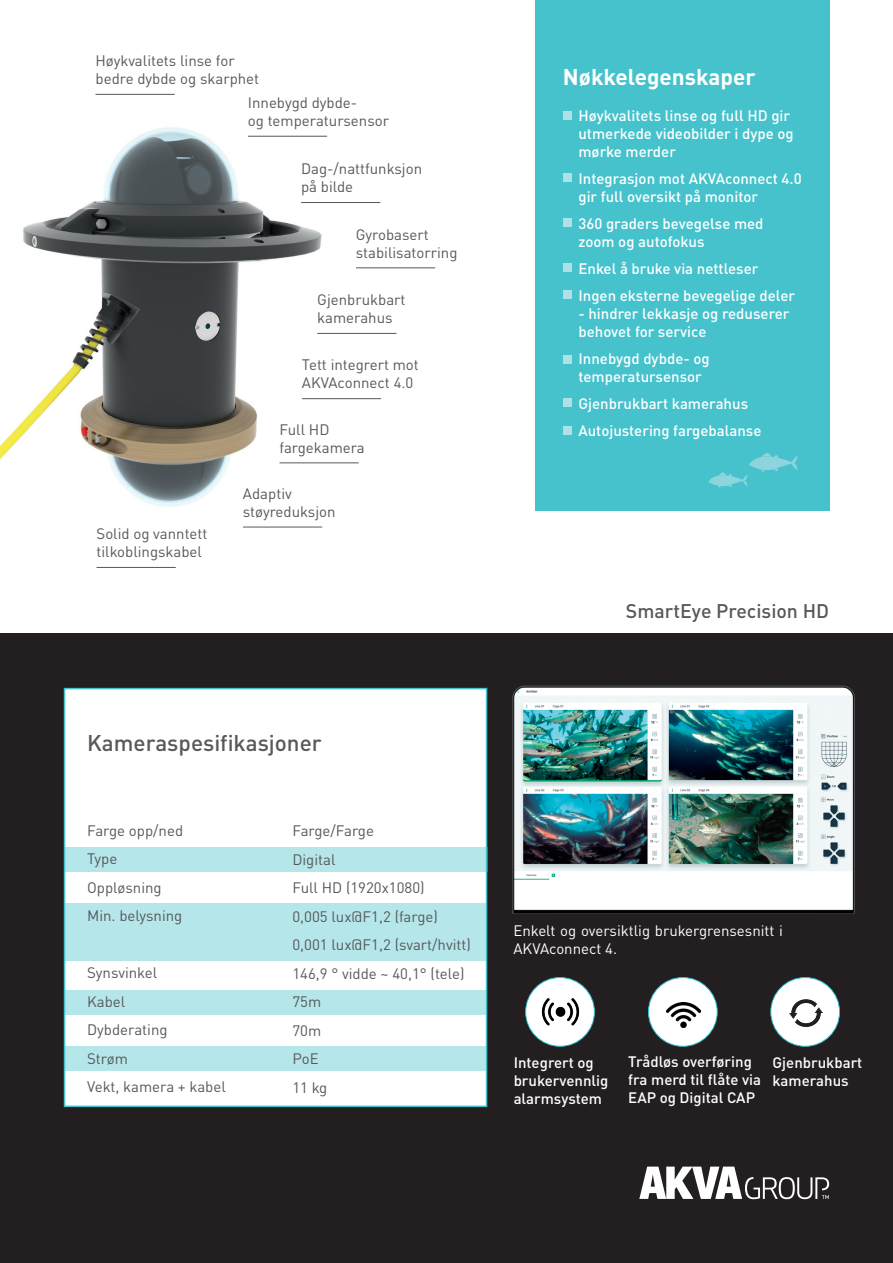
<style>
.page{position:relative;width:893px;height:1263px;background:#fff}
.page>*{position:absolute;margin:0;border:0;box-sizing:border-box;transform-origin:0 0}
.t1{font:500 22.5px "DINOT";color:#57585a}
.t2{font:700 22.5px "DINOT";color:#fff}
.t3{font:500 19.5px "DINOT";color:#57585a}
.t4{font:15px/28.5px "DINOT";color:#57585a}
.t5{font:500 15px/18px "DINOT";color:#fff}
.t6{font:15px/18px "DINOT";color:#fff}
</style>
<div class="page">
<div style="left:0;top:633px;width:893px;height:630px;background:#231f20"></div>
<div style="left:535px;top:0;width:294px;height:510px;background:#45c2cc"></div>
<div style="left:64px;top:688px;width:423px;height:419px;background:#fff;border:2px solid #45c2cc"></div>
<div style="left:65px;top:848px;width:422px;height:24px;background:#b5e6ea"></div>
<div style="left:65px;top:903px;width:422px;height:57px;background:#b5e6ea"></div>
<div style="left:65px;top:990px;width:422px;height:24px;background:#b5e6ea"></div>
<div style="left:65px;top:1047px;width:422px;height:24px;background:#b5e6ea"></div>
<img style="left:0;top:127px;width:421px;height:380px">
<hr style="left:248px;top:136px;width:79px;height:1px;background:#57585a">
<hr style="left:243px;top:527px;width:79px;height:1px;background:#57585a">
<hr style="left:301px;top:202px;width:79px;height:1px;background:#57585a">
<hr style="left:302px;top:398px;width:79px;height:1px;background:#57585a">
<hr style="left:280px;top:462px;width:79px;height:1px;background:#57585a">
<hr style="left:96px;top:94px;width:79px;height:1px;background:#57585a">
<hr style="left:356px;top:267px;width:79px;height:1px;background:#57585a">
<img style="left:366px;top:685px;width:489px;height:300px">
<svg style="left:639px;top:1166px;width:190px;height:33px"></svg>
<hr style="left:317px;top:333px;width:79px;height:1px;background:#57585a">
<div style="left:563px;top:111px;width:8px;height:9px;background:#b0e0e7"></div>
<div style="left:563px;top:173px;width:8px;height:9px;background:#b0e0e7"></div>
<div style="left:563px;top:218px;width:8px;height:9px;background:#b0e0e7"></div>
<div style="left:563px;top:264px;width:8px;height:8px;background:#b0e0e7"></div>
<div style="left:563px;top:290px;width:8px;height:9px;background:#b0e0e7"></div>
<div style="left:563px;top:355px;width:8px;height:9px;background:#b0e0e7"></div>
<svg style="left:708px;top:453px;width:90px;height:35px"></svg>
<hr style="left:97px;top:567px;width:79px;height:1px;background:#57585a">
<div style="left:648px;top:977px;width:69px;height:69px;background:#fff;border-radius:50%"></div>
<img style="left:666px;top:1002px;width:35px;height:25px">
<div style="left:648px;top:977px;width:69px;height:69px;border:1px solid #31c0cc;border-radius:50%"></div>
<div style="left:771px;top:977px;width:68px;height:69px;background:#fff;border-radius:50%"></div>
<img style="left:789px;top:999px;width:33px;height:29px">
<div style="left:770px;top:977px;width:70px;height:69px;border:1px solid #31c0cc;border-radius:50%"></div>
<div style="left:526px;top:977px;width:68px;height:69px;background:#fff;border-radius:50%"></div>
<img style="left:541px;top:998px;width:39px;height:28px">
<div style="left:525px;top:977px;width:70px;height:69px;border:1px solid #31c0cc;border-radius:50%"></div>
<div style="left:563px;top:398px;width:8px;height:9px;background:#b0e0e7"></div>
<div style="left:563px;top:426px;width:8px;height:8px;background:#b0e0e7"></div>
<p class="t4" style="left:96px;top:50px;width:165px;line-height:18px">Høykvalitets linse for bedre dybde og skarphet</p>
<p class="t4" style="left:248px;top:92px;width:143px;line-height:18px">Innebygd dybde-<br>og temperatursensor</p>
<p class="t4" style="left:301px;top:159px;width:123px;line-height:18px">Dag-/nattfunksjon på bilde</p>
<p class="t4" style="left:356px;top:224px;width:103px;line-height:18px">Gyrobasert stabilisatorring</p>
<p class="t4" style="left:317px;top:289px;width:90px;line-height:18px">Gjenbrukbart kamerahus</p>
<p class="t4" style="left:302px;top:355px;width:118px;line-height:18px">Tett integrert mot<br>AKVAconnect 4.0</p>
<p class="t4" style="left:280px;top:419px;width:87px;line-height:18px">Full HD fargekamera</p>
<p class="t4" style="left:97px;top:523px;width:112px;line-height:18px">Solid og vanntett tilkoblingskabel</p>
<p class="t4" style="left:243px;top:483px;width:94px;line-height:18px">Adaptiv støyreduksjon</p>
<h1 class="t2" style="left:563px;top:59px;width:194px">Nøkkelegenskaper</h1>
<p class="t5" style="left:578px;top:105px;width:217px">Høykvalitets linse og full HD gir utmerkede videobilder i dype og mørke merder</p>
<p class="t5" style="left:578px;top:168px;width:225px">Integrasjon mot AKVAconnect 4.0 gir full oversikt på monitor</p>
<p class="t5" style="left:578px;top:213px;width:187px">360 graders bevegelse med zoom og autofokus</p>
<p class="t5" style="left:578px;top:253px;width:218px;line-height:27px">Enkel å bruke via nettleser<br>Ingen eksterne bevegelige deler</p>
<p class="t5" style="left:578px;top:303px;width:213px">- hindrer lekkasje og reduserer behovet for service</p>
<p class="t5" style="left:578px;top:348px;width:133px">Innebygd dybde- og temperatursensor</p>
<p class="t5" style="left:578px;top:388px;width:184px;line-height:27px">Gjenbrukbart kamerahus<br>Autojustering fargebalanse</p>
<h2 class="t3" style="left:626px;top:596px;width:205px">SmartEye Precision HD</h2>
<h1 class="t1" style="left:87px;top:725px;width:236px">Kameraspesifikasjoner</h1>
<p class="t4" style="left:87px;top:815px;width:98px">Farge opp/ned<br>Type<br>Oppløsning<br>Min. belysning</p>
<p class="t4" style="left:87px;top:957px;width:140px">Synsvinkel<br>Kabel<br>Dybderating<br>Strøm<br>Vekt, kamera + kabel</p>
<p class="t4" style="left:292px;top:815px;width:180px">Farge/Farge<br>Digital<br>Full HD (1920x1080)<br>0,005 lux@F1,2 (farge)<br>0,001 lux@F1,2 (svart/hvitt)<br>146,9 ° vidde ~ 40,1° (tele)<br>75m<br>70m<br>PoE<br>11 kg</p>
<p class="t6" style="left:513px;top:920px;width:271px">Enkelt og oversiktlig brukergrensesnitt i<br>AKVAconnect 4.</p>
<p class="t5" style="left:514px;top:1052px;width:96px">Integrert og brukervennlig alarmsystem</p>
<p class="t5" style="left:628px;top:1051px;width:134px">Trådløs overføring fra merd til flåte via<br>EAP og Digital CAP</p>
<p class="t5" style="left:772px;top:1052px;width:91px">Gjenbrukbart kamerahus</p>
</div>
